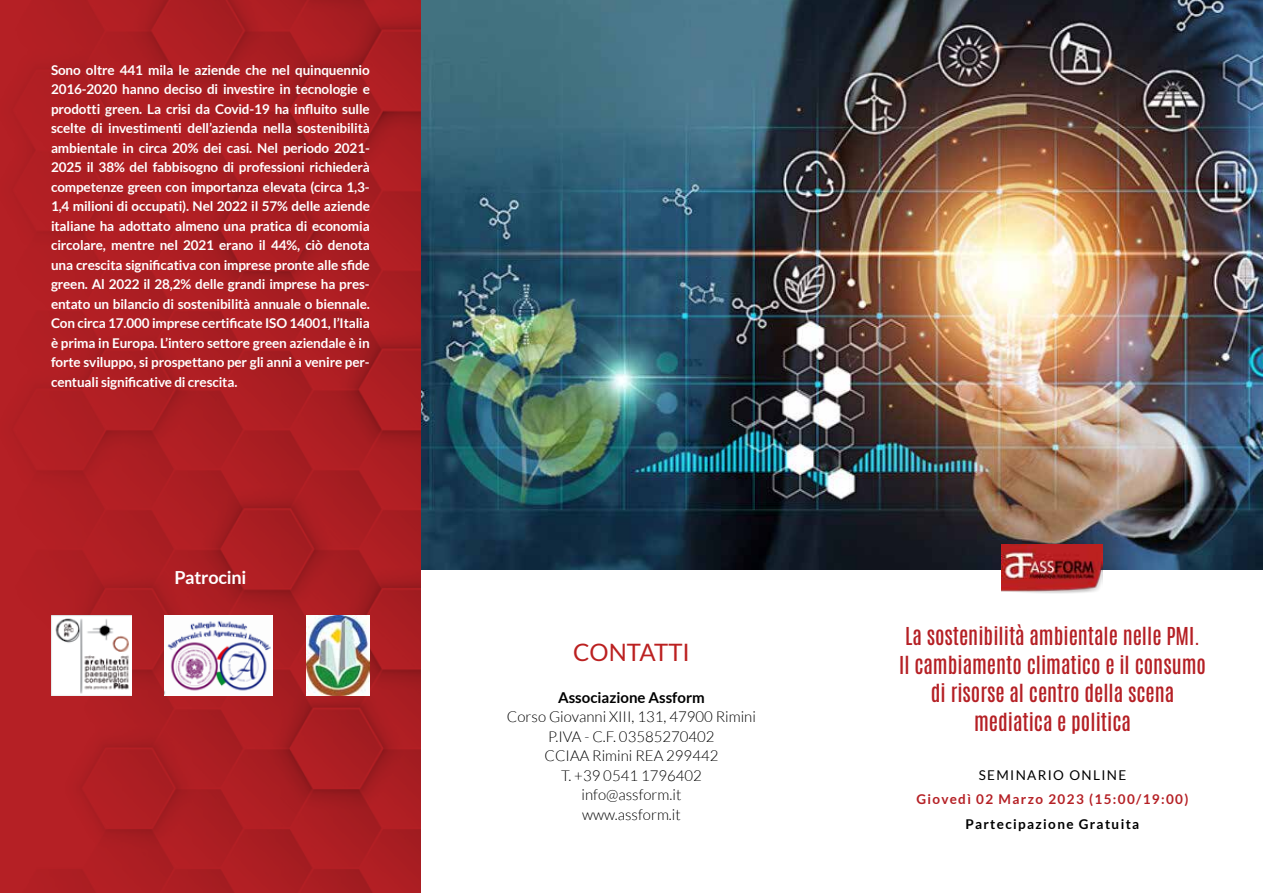
<style>
.page{position:relative;width:1263px;height:893px;background:#fff}
.page>*{position:absolute;margin:0;border:0;box-sizing:border-box;transform-origin:0 0}
.t1{font:24px "Lato";color:#bb2020}
.t2{font:500 21px/28.5px "Antonio";color:#b52025;text-align:center}
.t3{font:700 18px "Lato";letter-spacing:-.01em;color:#fff}
.t4{font:300 15px/19.5px "Lato";color:#000;text-align:center}
.t5{font:700 15px "Lato";color:#000}
.t6{font:700 13.5px/19.5px "Lato";letter-spacing:-.01em;color:#fff;text-align:justify}
.t7{font:700 13.5px "Lato";letter-spacing:.1em;color:#b52025}
.t8{font:700 13.5px "Lato";letter-spacing:.1em;color:#000}
.t9{font:13.5px "Lato";letter-spacing:.1em;color:#000}
</style>
<div class="page">
<div style="left:0;top:0;width:421px;height:893px;background:#ad1e23"></div>
<img style="left:421px;top:0;width:842px;height:569px">
<img style="left:1001px;top:545px;width:102px;height:48px">
<img style="left:51px;top:616px;width:80px;height:80px">
<img style="left:307px;top:616px;width:63px;height:80px">
<img style="left:165px;top:616px;width:108px;height:79px">
<p class="t6" style="left:51px;top:60px;width:320px">Sono oltre 441 mila le aziende che nel quinquennio 2016-2020 hanno deciso di investire in tecnologie e prodotti green. La crisi da Covid-19 ha influito sulle scelte di investimenti dell’azienda nella sostenibilità ambientale in circa 20% dei casi. Nel periodo 2021- 2025 il 38% del fabbisogno di professioni richiederà competenze green con importanza elevata (circa 1,3- 1,4 milioni di occupati). Nel 2022 il 57% delle aziende italiane ha adottato almeno una pratica di economia circolare, mentre nel 2021 erano il 44%, ciò denota una crescita significativa con imprese pronte alle sfide green. Al 2022 il 28,2% delle grandi imprese ha pres&shy;entato un bilancio di sostenibilità annuale o biennale.<br>Con circa 17.000 imprese certificate ISO 14001, l’Italia è prima in Europa. L’intero settore green aziendale è in forte sviluppo, si prospettano per gli anni a venire per&shy;centuali significative di crescita.</p>
<h3 class="t3" style="left:175px;top:567px;width:73px">Patrocini</h3>
<h1 class="t1" style="left:573px;top:639px;width:118px">CONTATTI</h1>
<p class="t5" style="left:558px;top:689px;width:148px">Associazione Assform</p>
<p class="t4" style="left:507px;top:707px;width:250px">Corso Giovanni XIII, 131, 47900 Rimini<br>P.IVA - C.F. 03585270402<br>CCIAA Rimini REA 299442<br>T. +39 0541 1796402<br>info@assform.it<br>www.assform.it</p>
<h2 class="t2" style="left:899px;top:622px;width:308px">La sostenibilità ambientale nelle PMI.<br>Il cambiamento climatico e il consumo di risorse al centro della scena mediatica e politica</h2>
<p class="t9" style="left:979px;top:767px;width:149px">SEMINARIO ONLINE</p>
<p class="t7" style="left:916px;top:792px;width:273px">Giovedì 02 Marzo 2023 (15:00/19:00)</p>
<p class="t8" style="left:965px;top:816px;width:175px">Partecipazione Gratuita</p>
</div>
